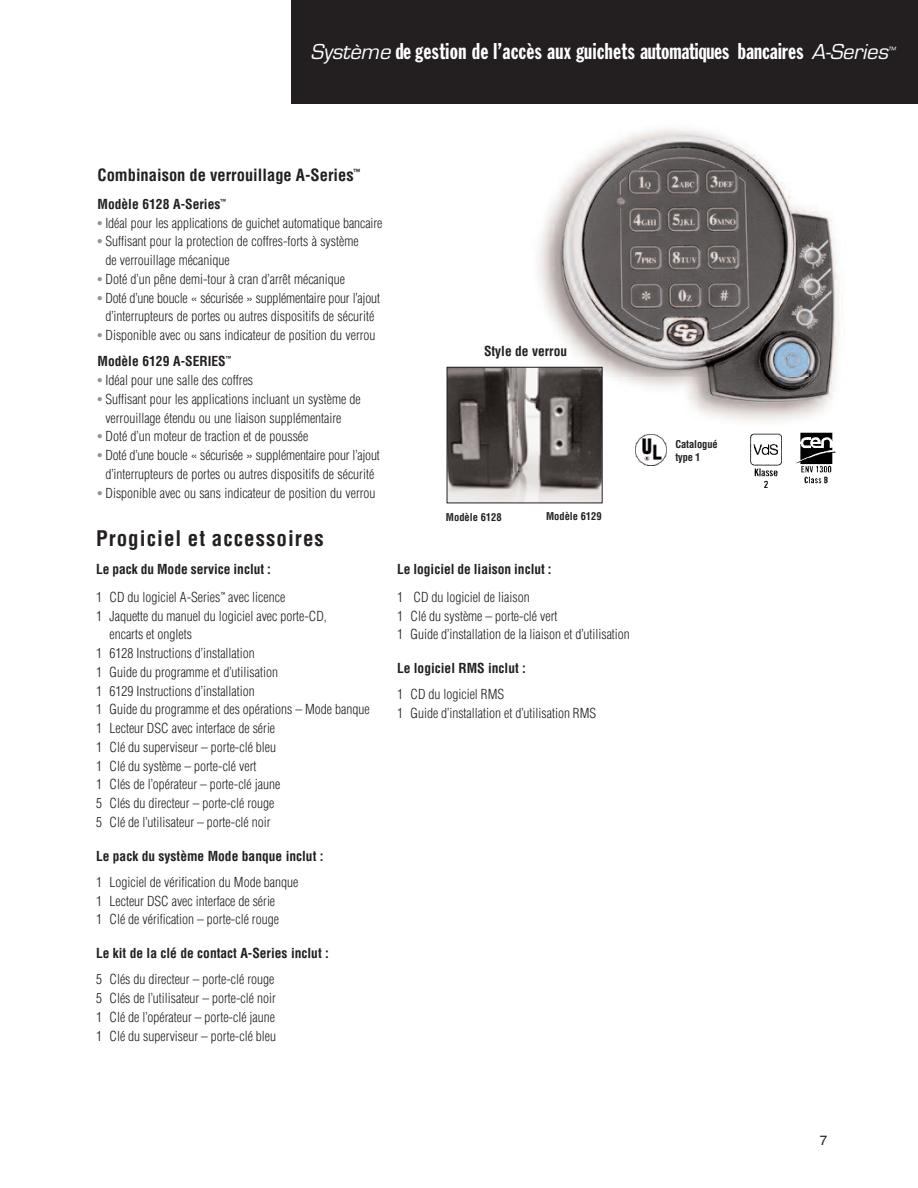
<style>
.page{position:relative;width:918px;height:1188px;background:#fff}
.page>*{position:absolute;margin:0;border:0;box-sizing:border-box;transform-origin:0 0}
.t1{font:22.5px "Franklin Gothic Extra Cond";letter-spacing:.015em;color:#fff}
.t2{font:700 condensed 21px "Helvetica";letter-spacing:.05em;color:#231f20}
.t3{font:700 condensed 16.5px "Helvetica";color:#231f20}
.t4{font:300 condensed 13.5px/18.8px "Helvetica";color:#231f20}
.t5{font:700 condensed 13.5px "Helvetica";color:#231f20}
.t6{font:13.5px "Helvetica";color:#231f20}
.t7{font:700 condensed 10.5px/13.5px "Helvetica";color:#231f20}
.t8{font:italic 9.3px "Eurostile";color:#fff}
.s1{font-family:"Eurostile";font-style:italic}
.s2{font-weight:400;font-stretch:normal;color:#939598}
.s3{font-weight:700}
</style>
<div class="page">
<img style="left:513px;top:129px;width:327px;height:324px">
<img style="left:636px;top:434px;width:31px;height:31px">
<img style="left:751px;top:434px;width:31px;height:54px">
<img style="left:797px;top:432px;width:39px;height:52px">
<img style="left:449px;top:369px;width:152px;height:132px">
<div style="left:447px;top:367px;width:156px;height:136px;border:1px solid #231f20"></div>
<div style="left:291px;top:0;width:627px;height:103px;background:#231f20"></div>
<h1 class="t1" style="left:311px;top:43px;width:584px"><span class="s1">Système</span>de gestion de l’accès aux guichets automatiques bancaires <span class="s1">A-Series</span></h1>
<p class="t8" style="left:888px;top:45px;width:11px">™</p>
<p class="t3" style="left:98px;top:166px;width:265px">Combinaison de verrouillage A-Series<sup>™</sup></p>
<p class="t5" style="left:98px;top:196px;width:130px">Modèle 6128 A-Series<sup>™</sup></p>
<p class="t4" style="left:98px;top:214px;width:286px"><span class="s2">•</span> Idéal pour les applications de guichet automatique bancaire</p>
<p class="t4" style="left:105px;top:232px;width:255px;text-indent:-8px"><span class="s2">•</span> Suffisant pour la protection de coffres-forts à système de verrouillage mécanique</p>
<p class="t4" style="left:98px;top:270px;width:249px"><span class="s2">•</span> Doté d’un pêne demi-tour à cran d’arrêt mécanique</p>
<p class="t4" style="left:98px;top:289px;width:284px;text-align:center"><span class="s2">•</span> Doté d’une boucle « sécurisée » supplémentaire pour l’ajout d’interrupteurs de portes ou autres dispositifs de sécurité</p>
<p class="t4" style="left:98px;top:322px;width:280px;line-height:26.2px"><span class="s2">•</span> Disponible avec ou sans indicateur de position du verrou<br><span class="s3">Modèle 6129 A-SERIES</span><sup>™</sup></p>
<p class="t4" style="left:98px;top:371px;width:157px"><span class="s2">•</span> Idéal pour une salle des coffres</p>
<p class="t4" style="left:105px;top:390px;width:257px;text-indent:-8px"><span class="s2">•</span> Suffisant pour les applications incluant un système de verrouillage étendu ou une liaison supplémentaire</p>
<p class="t4" style="left:98px;top:427px;width:212px"><span class="s2">•</span> Doté d’un moteur de traction et de poussée</p>
<p class="t4" style="left:98px;top:446px;width:284px;text-align:center"><span class="s2">•</span> Doté d’une boucle « sécurisée » supplémentaire pour l’ajout d’interrupteurs de portes ou autres dispositifs de sécurité</p>
<p class="t4" style="left:98px;top:484px;width:280px"><span class="s2">•</span> Disponible avec ou sans indicateur de position du verrou</p>
<h2 class="t2" style="left:96px;top:527px;width:229px">Progiciel et accessoires</h2>
<p class="t4" style="left:96px;top:556px;width:191px;line-height:27.8px"><span class="s3">Le pack du Mode service inclut :<br></span>1 CD du logiciel A-Series<sup>™</sup> avec licence</p>
<p class="t4" style="left:96px;top:607px;width:232px">1 Jaquette du manuel du logiciel avec porte-CD,</p>
<p class="t4" style="left:110px;top:625px;width:84px">encarts et onglets</p>
<p class="t4" style="left:96px;top:644px;width:160px">1 6128 Instructions d’installation</p>
<p class="t4" style="left:96px;top:663px;width:184px">1 Guide du programme et d’utilisation</p>
<p class="t4" style="left:96px;top:682px;width:160px">1 6129 Instructions d’installation</p>
<p class="t4" style="left:96px;top:700px;width:275px">1 Guide du programme et des opérations – Mode banque</p>
<p class="t4" style="left:96px;top:719px;width:181px">1 Lecteur DSC avec interface de série</p>
<p class="t4" style="left:96px;top:738px;width:182px">1 Clé du superviseur – porte-clé bleu</p>
<p class="t4" style="left:96px;top:757px;width:162px">1 Clé du système – porte-clé vert</p>
<p class="t4" style="left:96px;top:775px;width:186px">1 Clés de l’opérateur – porte-clé jaune</p>
<p class="t4" style="left:96px;top:794px;width:180px">5 Clés du directeur – porte-clé rouge</p>
<p class="t4" style="left:96px;top:813px;width:176px">5 Clé de l’utilisateur – porte-clé noir</p>
<p class="t5" style="left:96px;top:848px;width:229px">Le pack du système Mode banque inclut :</p>
<p class="t4" style="left:96px;top:873px;width:204px">1 Logiciel de vérification du Mode banque<br>1 Lecteur DSC avec interface de série<br>1 Clé de vérification – porte-clé rouge</p>
<p class="t5" style="left:96px;top:946px;width:234px">Le kit de la clé de contact A-Series inclut :</p>
<p class="t4" style="left:96px;top:970px;width:182px">5 Clés du directeur – porte-clé rouge 5 Clés de l’utilisateur – porte-clé noir 1 Clé de l’opérateur – porte-clé jaune 1 Clé du superviseur – porte-clé bleu</p>
<p class="t5" style="left:484px;top:343px;width:85px">Style de verrou</p>
<p class="t7" style="left:446px;top:510px;width:57px">Modèle 6128</p>
<p class="t7" style="left:546px;top:510px;width:57px">Modèle 6129</p>
<p class="t5" style="left:397px;top:562px;width:156px">Le logiciel de liaison inclut :</p>
<p class="t4" style="left:397px;top:588px;width:234px">1 CD du logiciel de liaison<br>1 Clé du système – porte-clé vert<br>1 Guide d’installation de la liaison et d’utilisation</p>
<p class="t5" style="left:397px;top:661px;width:131px">Le logiciel RMS inclut :</p>
<p class="t4" style="left:397px;top:685px;width:201px">1 CD du logiciel RMS<br>1 Guide d’installation et d’utilisation RMS</p>
<p class="t7" style="left:675px;top:437px;width:44px">Catalogué type 1</p>
<p class="t6" style="left:820px;top:1135px;width:9px">7</p>
</div>
